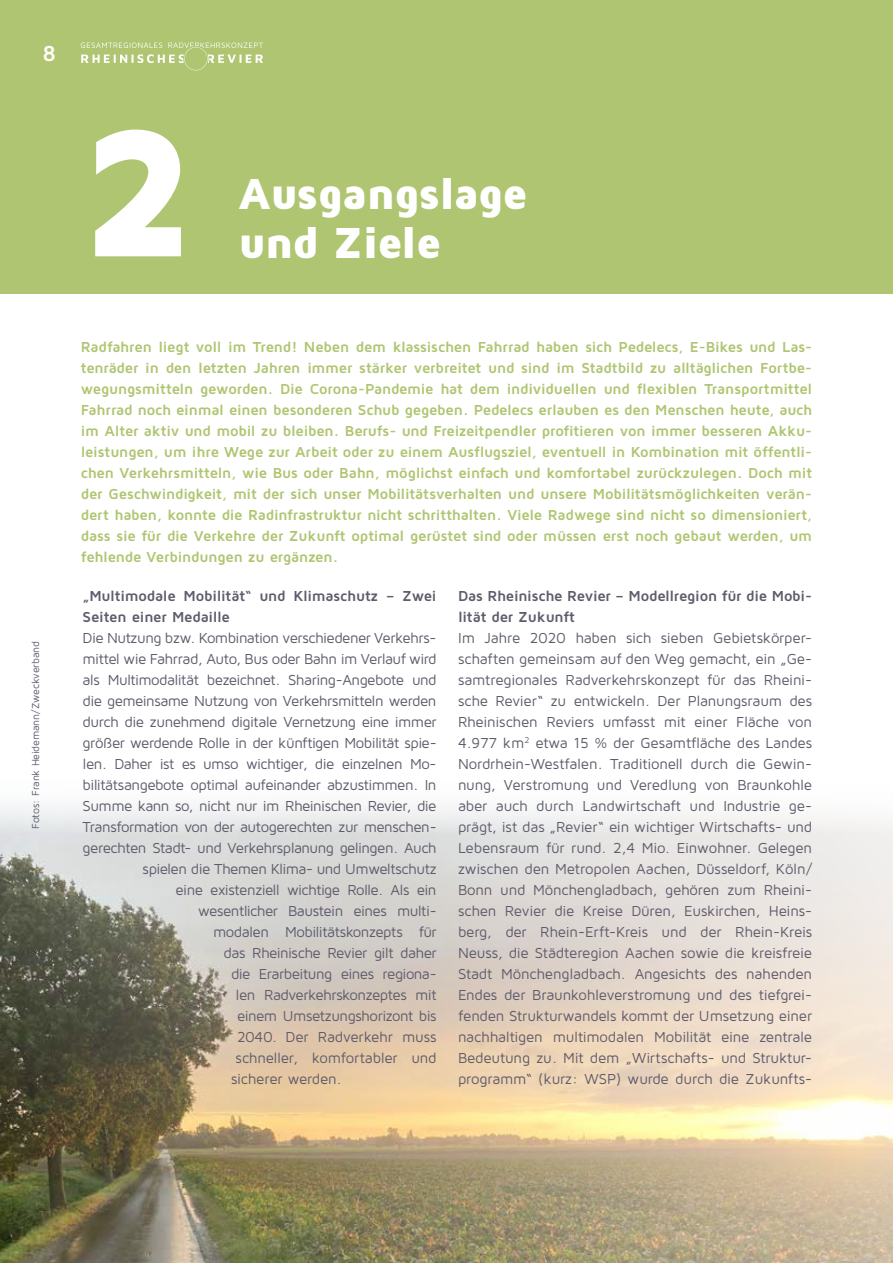
<style>
.page{position:relative;width:893px;height:1263px;background:#fff}
.page>*{position:absolute;margin:0;border:0;box-sizing:border-box;transform-origin:0 0}
.t1{font:900 187.5px "Maven Pro";color:#fff}
.t2{font:900 45px/49.5px "Maven Pro";letter-spacing:-.025em;color:#fff}
.t3{font:700 22.5px "Maven Pro";color:#fff}
.t4{font:15px/21px "Maven Pro";letter-spacing:-.035em;color:#5f5c6b;text-align:justify}
.t5{font:700 15px/21px "Maven Pro";letter-spacing:-.015em;color:#afc571;text-align:justify}
.t6{font:700 15px/21px "Maven Pro";letter-spacing:-.015em;color:#5f5c6b}
.t7{font:15px "Maven Pro";letter-spacing:-.015em;color:#5f5c6b}
.t8{font:10.5px "Maven Pro";letter-spacing:-.015em;color:#5f5c6b}
</style>
<div class="page">
<div style="left:0;top:0;width:893px;height:293px;background:#afc571"></div>
<svg style="left:81px;top:43px;width:182px;height:27px"></svg>
<img style="left:0;top:806px;width:893px;height:457px">
<h3 class="t3" style="left:43px;top:39px;width:15px">8</h3>
<h1 class="t1" style="left:81px;top:75px;width:118px">2</h1>
<h2 class="t2" style="left:238px;top:167px;width:291px">Ausgangslage und Ziele</h2>
<p class="t8" style="left:29px;top:829px;width:189px;rotate:-90deg">Fotos: Frank Heidemann/Zweckverband</p>
<p class="t5" style="left:81px;top:336px;width:733px">Radfahren liegt voll im Trend! Neben dem klassischen Fahrrad haben sich Pedelecs, E-Bikes und Las&shy;tenräder in den letzten Jahren immer stärker verbreitet und sind im Stadtbild zu alltäglichen Fortbe&shy;wegungsmitteln geworden. Die Corona-Pandemie hat dem individuellen und flexiblen Transportmittel Fahrrad noch einmal einen besonderen Schub gegeben. Pedelecs erlauben es den Menschen heute, auch im Alter aktiv und mobil zu bleiben. Berufs- und Freizeitpendler profitieren von immer besseren Akku&shy;leistungen, um ihre Wege zur Arbeit oder zu einem Ausflugsziel, eventuell in Kombination mit öffentli&shy;chen Verkehrsmitteln, wie Bus oder Bahn, möglichst einfach und komfortabel zurückzulegen. Doch mit der Geschwindigkeit, mit der sich unser Mobilitätsverhalten und unsere Mobilitätsmöglichkeiten verän&shy;dert haben, konnte die Radinfrastruktur nicht schritthalten. Viele Radwege sind nicht so dimensioniert, dass sie für die Verkehre der Zukunft optimal gerüstet sind oder müssen erst noch gebaut werden, um fehlende Verbindungen zu ergänzen.</p>
<p class="t6" style="left:83px;top:585px;width:355px">„Multimodale Mobilität“ und Klimaschutz – Zwei<br>Seiten einer Medaille</p>
<p class="t4" style="left:83px;top:627px;width:355px">Die Nutzung bzw. Kombination verschiedener Verkehrs-</p>
<p class="t4" style="left:83px;top:648px;width:355px">mittel wie Fahrrad, Auto, Bus oder Bahn im Verlauf wird</p>
<p class="t4" style="left:83px;top:669px;width:356px">als Multimodalität bezeichnet. Sharing-Angebote und</p>
<p class="t4" style="left:83px;top:690px;width:356px">die gemeinsame Nutzung von Verkehrsmitteln werden</p>
<p class="t4" style="left:83px;top:711px;width:356px">durch die zunehmend digitale Vernetzung eine immer</p>
<p class="t4" style="left:83px;top:732px;width:356px">größer werdende Rolle in der künftigen Mobilität spie-</p>
<p class="t4" style="left:83px;top:753px;width:355px">len. Daher ist es umso wichtiger, die einzelnen Mo-</p>
<p class="t4" style="left:83px;top:774px;width:356px">bilitätsangebote optimal aufeinander abzustimmen. In</p>
<p class="t4" style="left:83px;top:795px;width:355px">Summe kann so, nicht nur im Rheinischen Revier, die</p>
<p class="t4" style="left:83px;top:816px;width:355px">Transformation von der autogerechten zur menschen-</p>
<p class="t4" style="left:83px;top:837px;width:356px">gerechten Stadt- und Verkehrsplanung gelingen. Auch</p>
<p class="t4" style="left:143px;top:858px;width:295px">spielen die Themen Klima- und Umweltschutz</p>
<p class="t4" style="left:176px;top:879px;width:262px">eine existenziell wichtige Rolle. Als ein</p>
<p class="t4" style="left:198px;top:900px;width:240px">wesentlicher Baustein eines multi-</p>
<p class="t4" style="left:213px;top:921px;width:225px">modalen Mobilitätskonzepts für</p>
<p class="t4" style="left:224px;top:942px;width:215px">das Rheinische Revier gilt daher</p>
<p class="t4" style="left:231px;top:963px;width:207px">die Erarbeitung eines regiona-</p>
<p class="t4" style="left:236px;top:984px;width:203px">len Radverkehrskonzeptes mit</p>
<p class="t4" style="left:237px;top:1005px;width:201px">einem Umsetzungshorizont bis</p>
<p class="t7" style="left:237px;top:1027px;width:201px">2040. Der Radverkehr muss</p>
<p class="t4" style="left:236px;top:1047px;width:202px">schneller, komfortabler und</p>
<p class="t7" style="left:231px;top:1069px;width:112px">sicherer werden.</p>
<p class="t6" style="left:458px;top:585px;width:356px">Das Rheinische Revier – Modellregion für die Mobi&shy;lität der Zukunft</p>
<p class="t4" style="left:458px;top:627px;width:356px">Im Jahre 2020 haben sich sieben Gebietskörper&shy;schaften gemeinsam auf den Weg gemacht, ein „Ge&shy;samtregionales Radverkehrskonzept für das Rheini&shy;sche Revier“ zu entwickeln. Der Planungsraum des Rheinischen Reviers umfasst mit einer Fläche von 4.977 km<sup>2</sup> etwa 15 % der Gesamtfläche des Landes Nordrhein-Westfalen. Traditionell durch die Gewin&shy;nung, Verstromung und Veredlung von Braunkohle aber auch durch Landwirtschaft und Industrie ge&shy;prägt, ist das „Revier“ ein wichtiger Wirtschafts- und Lebensraum für rund. 2,4 Mio. Einwohner. Gelegen zwischen den Metropolen Aachen, Düsseldorf, Köln/ Bonn und Mönchengladbach, gehören zum Rheini&shy;schen Revier die Kreise Düren, Euskirchen, Heins&shy;berg, der Rhein-Erft-Kreis und der Rhein-Kreis Neuss, die Städteregion Aachen sowie die kreisfreie Stadt Mönchengladbach. Angesichts des nahenden Endes der Braunkohleverstromung und des tiefgrei&shy;fenden Strukturwandels kommt der Umsetzung einer nachhaltigen multimodalen Mobilität eine zentrale Bedeutung zu. Mit dem „Wirtschafts- und Struktur&shy;programm“ (kurz: WSP) wurde durch die Zukunfts-</p>
</div>
